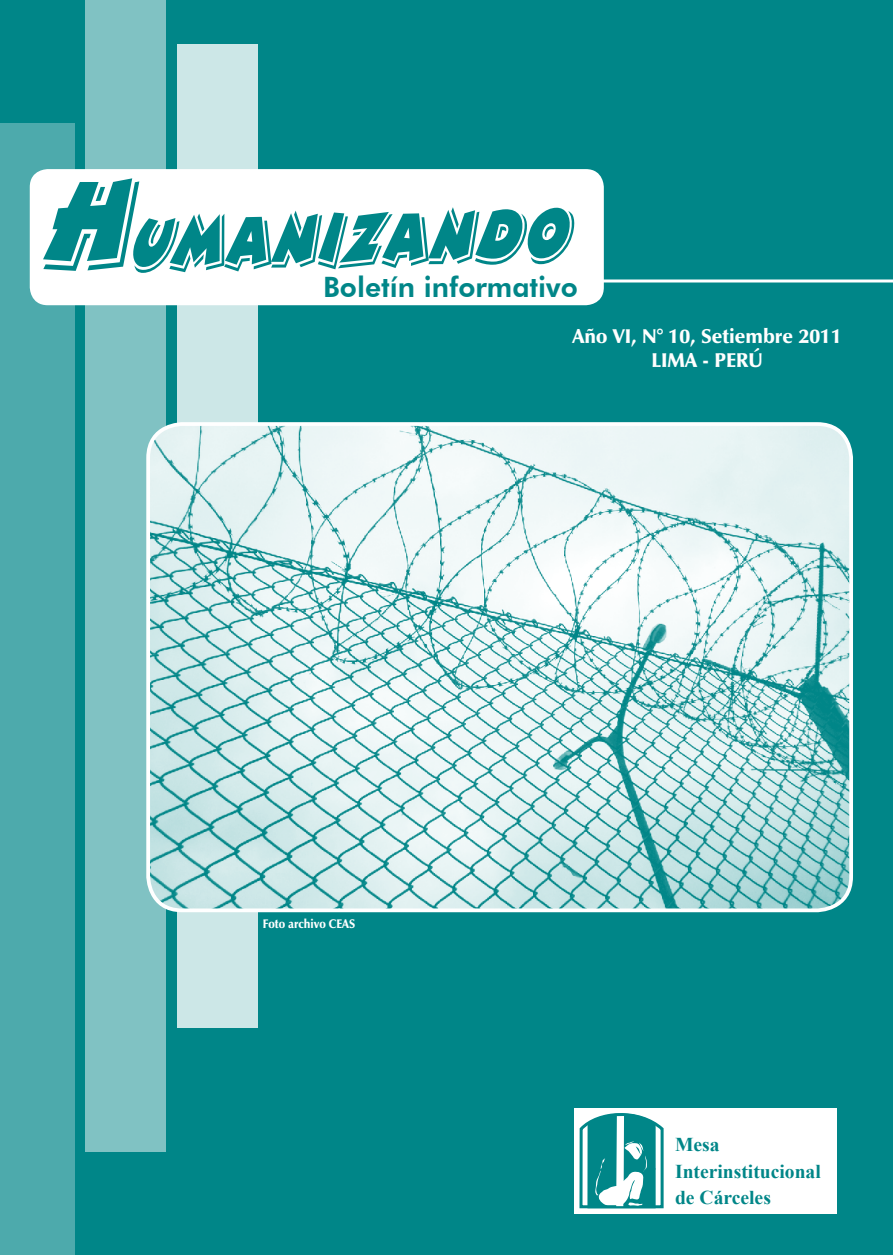
<style>
.page{position:relative;width:893px;height:1255px;background:#fff}
.page>*{position:absolute;margin:0;border:0;box-sizing:border-box;transform-origin:0 0}
.t1{font:italic 141px "Bertram Let Plain";color:#008688;scale:.8 1}
.t2{font:italic 85.2px "Bertram Let Plain";color:#008688;scale:.76 1}
.t3{font:800 28.05px "Futura BT";color:#008688}
.t4{font:900 20.25px/24.3px "Zapf Humanist 601 BT";color:#fff;text-align:center}
.t5{font:700 19.5px/26.4px "Times New Roman";color:#008688}
.t6{font:900 12.6px "Zapf Humanist 601 BT";color:#fff;scale:.9 1}
</style>
<div class="page">
<div style="left:0;top:0;width:893px;height:1254px;background:#008688"></div>
<div style="left:0;top:123px;width:74px;height:1131px;background:#4daaac"></div>
<div style="left:85px;top:0;width:81px;height:1151px;background:#80c2c3"></div>
<div style="left:178px;top:45px;width:80px;height:983px;background:#cce7e7"></div>
<div style="left:30px;top:169px;width:574px;height:136px;background:#fff;border-radius:18px"></div>
<img style="left:151px;top:424px;width:700px;height:486px">
<div style="left:146px;top:422px;width:707px;height:490px;border:4px solid #fff;border-radius:34px"></div>
<hr style="left:601px;top:279px;width:292px;height:3px;background:#fff">
<div style="left:574px;top:1108px;width:263px;height:105px;background:#fff"></div>
<svg style="left:578px;top:1113px;width:87px;height:101px"></svg>
<h1 class="t1" style="left:41px;top:142px;width:147px">H</h1>
<h2 class="t2" style="left:126px;top:193px;width:582px;rotate:-1deg">umanizando</h2>
<h3 class="t3" style="left:323px;top:270px;width:256px">Boletín informativo</h3>
<p class="t4" style="left:573px;top:324px;width:271px">Año VI, N° 10, Setiembre 2011<br>LIMA - PERÚ</p>
<p class="t6" style="left:263px;top:915px;width:104px">Foto archivo CEAS</p>
<p class="t5" style="left:675px;top:1130px;width:147px">Mesa<br>Interinstitucional de Cárceles</p>
</div>
